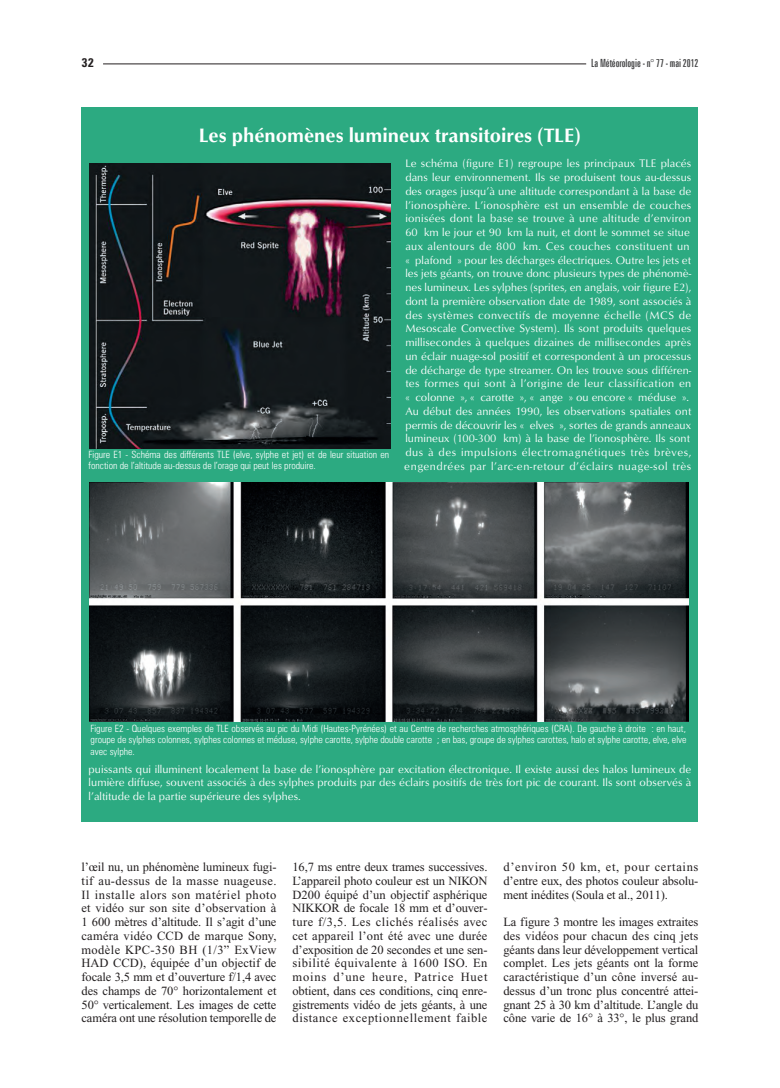
<style>
.page{position:relative;width:780px;height:1088px;background:#fff}
.page>*{position:absolute;margin:0;border:0;box-sizing:border-box;transform-origin:0 0}
.t1{font:700 20px "Opus";color:#fff}
.t2{font:12.5px/13.8px "Times New Roman";letter-spacing:-.01em;color:#231f20;text-align:justify}
.t3{font:700 condensed 12.5px "Zurich BT";color:#231f20}
.t4{font:11.25px/13.8px "Opus";letter-spacing:.005em;color:#fff}
.t5{font:extra-condensed 11.25px "Zurich BT";letter-spacing:-.005em;color:#3e3e3f}
.t6{font:300 condensed 10px/11.2px "Zurich BT";color:#fff}
</style>
<div class="page">
<hr style="left:103px;top:64px;width:483px;height:1px;background:#231f20">
<div style="left:81px;top:107px;width:617px;height:714px;background:#2caa81"></div>
<img style="left:90px;top:163px;width:300px;height:285px">
<img style="left:89px;top:483px;width:599px;height:238px">
<p class="t3" style="left:81px;top:58px;width:14px">32</p>
<p class="t5" style="left:591px;top:58px;width:109px">La Météorologie - n° 77 - mai 2012</p>
<h1 class="t1" style="left:199px;top:124px;width:383px">Les phénomènes lumineux transitoires (TLE)</h1>
<p class="t4" style="left:404px;top:157px;width:288px">Le schéma (figure E1) regroupe les principaux TLE placés dans leur environnement. Ils se produisent tous au-dessus des orages jusqu’à une altitude correspondant à la base de l’ionosphère. L’ionosphère est un ensemble de couches ionisées dont la base se trouve à une altitude d’environ 60 km le jour et 90 km la nuit, et dont le sommet se situe aux alentours de 800 km. Ces couches constituent un « plafond » pour les décharges électriques. Outre les jets et les jets géants, on trouve donc plusieurs types de phénomè&shy;nes lumineux. Les sylphes (sprites, en anglais, voir figure E2), dont la première observation date de 1989, sont associés à des systèmes convectifs de moyenne échelle (MCS de Mesoscale Convective System). Ils sont produits quelques millisecondes à quelques dizaines de millisecondes après un éclair nuage-sol positif et correspondent à un processus de décharge de type streamer. On les trouve sous différen&shy;tes formes qui sont à l’origine de leur classification en « colonne », « carotte », « ange » ou encore « méduse ».<br>Au début des années 1990, les observations spatiales ont permis de découvrir les « elves », sortes de grands anneaux lumineux (100-300 km) à la base de l’ionosphère. Ils sont dus à des impulsions électromagnétiques très brèves, engendrées par l’arc-en-retour d’éclairs nuage-sol très</p>
<p class="t6" style="left:89px;top:449px;width:302px">Figure E1 - Schéma des différents TLE (elve, sylphe et jet) et de leur situation en fonction de l’altitude au-dessus de l’orage qui peut les produire.</p>
<p class="t6" style="left:90px;top:724px;width:597px;text-align:justify">Figure E2 - Quelques exemples de TLE observés au pic du Midi (Hautes-Pyrénées) et au Centre de recherches atmosphériques (CRA). De gauche à droite : en haut, groupe de sylphes colonnes, sylphes colonnes et méduse, sylphe carotte, sylphe double carotte ; en bas, groupe de sylphes carottes, halo et sylphe carotte, elve, elve avec sylphe.</p>
<p class="t4" style="left:89px;top:762px;width:604px;text-align:justify">puissants qui illuminent localement la base de l’ionosphère par excitation électronique. Il existe aussi des halos lumineux de lumière diffuse, souvent associés à des sylphes produits par des éclairs positifs de très fort pic de courant. Ils sont observés à l’altitude de la partie supérieure des sylphes.</p>
<p class="t2" style="left:81px;top:861px;width:196px">l’œil nu, un phénomène lumineux fugi&shy;tif au-dessus de la masse nuageuse.<br>Il installe alors son matériel photo et vidéo sur son site d’observation à 1 600 mètres d’altitude. Il s’agit d’une caméra vidéo CCD de marque Sony, modèle KPC-350 BH (1/3” ExView HAD CCD), équipée d’un objectif de focale 3,5 mm et d’ouverture f/1,4 avec des champs de 70° horizontalement et 50° verticalement. Les images de cette caméra ont une résolution temporelle de</p>
<p class="t2" style="left:292px;top:861px;width:196px">16,7 ms entre deux trames successives.<br>L’appareil photo couleur est un NIKON D200 équipé d’un objectif asphérique NIKKOR de focale 18 mm et d’ouver&shy;ture f/3,5. Les clichés réalisés avec cet appareil l’ont été avec une durée d’exposition de 20 secondes et une sen&shy;sibilité équivalente à 1600 ISO. En moins d’une heure, Patrice Huet obtient, dans ces conditions, cinq enre&shy;gistrements vidéo de jets géants, à une distance exceptionnellement faible</p>
<p class="t2" style="left:503px;top:861px;width:196px">d’environ 50 km, et, pour certains d’entre eux, des photos couleur absolu&shy;ment inédites (Soula et al., 2011).</p>
<p class="t2" style="left:503px;top:916px;width:196px">La figure 3 montre les images extraites des vidéos pour chacun des cinq jets géants dans leur développement vertical complet. Les jets géants ont la forme caractéristique d’un cône inversé au&shy;dessus d’un tronc plus concentré attei&shy;gnant 25 à 30 km d’altitude. L’angle du cône varie de 16° à 33°, le plus grand</p>
</div>
